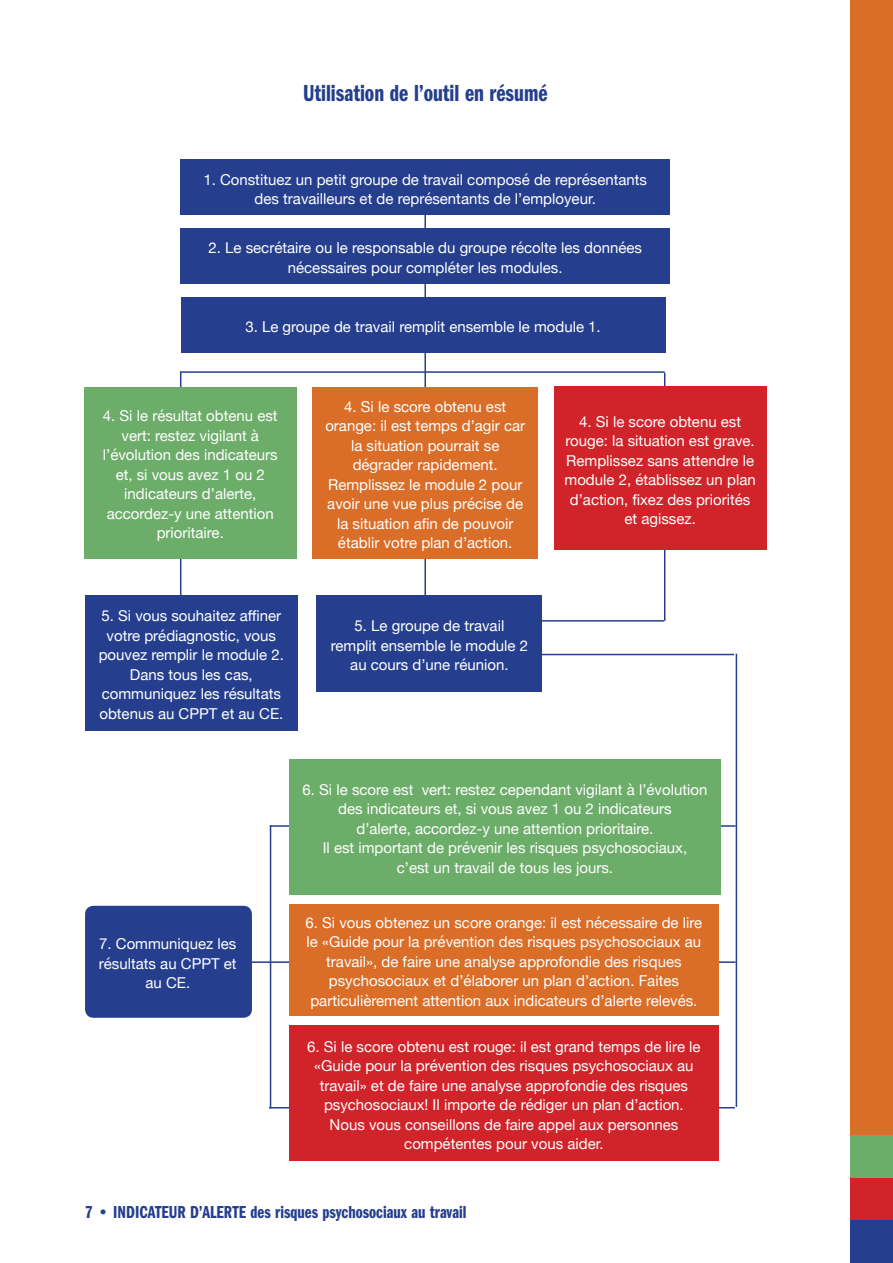
<style>
.page{position:relative;width:893px;height:1263px;background:#fff}
.page>*{position:absolute;margin:0;border:0;box-sizing:border-box;transform-origin:0 0}
.t1{font:24px "Franklin Gothic URW Com Dem";color:#253f8e}
.t2{font:18px "Franklin Gothic URW Com Dem";color:#253f8e}
.t3{font:15px/19.5px "Helvetica Neue";color:#fff;text-align:center}
</style>
<div class="page">
<div style="left:850px;top:0;width:43px;height:1263px;background:#da6d27"></div>
<div style="left:850px;top:1135px;width:43px;height:43px;background:#6dad6a"></div>
<div style="left:850px;top:1178px;width:43px;height:42px;background:#d1232a"></div>
<div style="left:850px;top:1220px;width:43px;height:43px;background:#253f8e"></div>
<hr style="left:523px;top:654px;width:211px;height:1px;background:#253f8e">
<hr style="left:736px;top:654px;width:1px;height:453px;background:#253f8e">
<hr style="left:270px;top:825px;width:466px;height:2px;background:#253f8e">
<hr style="left:251px;top:961px;width:485px;height:2px;background:#253f8e">
<hr style="left:269px;top:1107px;width:466px;height:1px;background:#253f8e">
<hr style="left:664px;top:373px;width:1px;height:248px;background:#253f8e">
<hr style="left:475px;top:620px;width:189px;height:2px;background:#253f8e">
<hr style="left:180px;top:372px;width:1px;height:350px;background:#253f8e">
<hr style="left:424px;top:159px;width:2px;height:445px;background:#253f8e">
<div style="left:181px;top:159px;width:489px;height:56px;background:#253f8e"></div>
<div style="left:181px;top:228px;width:489px;height:55px;background:#253f8e"></div>
<div style="left:181px;top:297px;width:484px;height:55px;background:#253f8e"></div>
<div style="left:84px;top:387px;width:213px;height:171px;background:#6dad6a"></div>
<div style="left:313px;top:387px;width:225px;height:171px;background:#da6d27"></div>
<div style="left:554px;top:387px;width:212px;height:163px;background:#d1232a"></div>
<div style="left:85px;top:595px;width:213px;height:136px;background:#253f8e"></div>
<div style="left:317px;top:595px;width:225px;height:97px;background:#253f8e"></div>
<div style="left:289px;top:759px;width:432px;height:135px;background:#6dad6a"></div>
<div style="left:289px;top:904px;width:430px;height:112px;background:#da6d27"></div>
<div style="left:289px;top:1025px;width:430px;height:136px;background:#d1232a"></div>
<div style="left:85px;top:906px;width:167px;height:112px;background:#253f8e;border-radius:9px"></div>
<hr style="left:180px;top:371px;width:485px;height:2px;background:#253f8e">
<hr style="left:270px;top:825px;width:1px;height:283px;background:#253f8e">
<h1 class="t1" style="left:303px;top:80px;width:246px">Utilisation de l’outil en résumé</h1>
<p class="t3" style="left:203px;top:170px;width:445px">1. Constituez un petit groupe de travail composé de représentants des travailleurs et de représentants de l’employeur.</p>
<p class="t3" style="left:208px;top:239px;width:435px">2. Le secrétaire ou le responsable du groupe récolte les données nécessaires pour compléter les modules.</p>
<p class="t3" style="left:245px;top:317px;width:357px">3. Le groupe de travail remplit ensemble le module 1.</p>
<p class="t3" style="left:103px;top:407px;width:176px">4. Si le résultat obtenu est vert: restez vigilant à l’évolution des indicateurs et, si vous avez 1 ou 2 indicateurs d’alerte, accordez-y une attention prioritaire.</p>
<p class="t3" style="left:325px;top:397px;width:201px">4. Si le score obtenu est orange: il est temps d’agir car la situation pourrait se dégrader rapidement.<br>Remplissez le module 2 pour avoir une vue plus précise de la situation afin de pouvoir établir votre plan d’action.</p>
<p class="t3" style="left:99px;top:607px;width:187px">5. Si vous souhaitez affiner votre prédiagnostic, vous pouvez remplir le module 2.<br>Dans tous les cas, communiquez les résultats obtenus au CPPT et au CE.</p>
<p class="t3" style="left:331px;top:617px;width:199px">5. Le groupe de travail remplit ensemble le module 2 au cours d’une réunion.</p>
<p class="t3" style="left:565px;top:413px;width:193px">4. Si le score obtenu est rouge: la situation est grave.<br>Remplissez sans attendre le module 2, établissez un plan d’action, fixez des priorités et agissez.</p>
<p class="t3" style="left:99px;top:935px;width:139px">7. Communiquez les résultats au CPPT et au CE.</p>
<p class="t3" style="left:303px;top:781px;width:406px">6. Si le score est vert: restez cependant vigilant à l’évolution des indicateurs et, si vous avez 1 ou 2 indicateurs<br>d’alerte, accordez-y une attention prioritaire.<br>Il est important de prévenir les risques psychosociaux,<br>c’est un travail de tous les jours.</p>
<p class="t3" style="left:306px;top:913px;width:398px">6. Si vous obtenez un score orange: il est nécessaire de lire le «Guide pour la prévention des risques psychosociaux au travail», de faire une analyse approfondie des risques psychosociaux et d’élaborer un plan d’action. Faites particulièrement attention aux indicateurs d’alerte relevés.</p>
<p class="t3" style="left:307px;top:1037px;width:395px">6. Si le score obtenu est rouge: il est grand temps de lire le «Guide pour la prévention des risques psychosociaux au travail» et de faire une analyse approfondie des risques psychosociaux! Il importe de rédiger un plan d’action.<br>Nous vous conseillons de faire appel aux personnes compétentes pour vous aider.</p>
<p class="t2" style="left:85px;top:1202px;width:383px">7 • INDICATEUR D’ALERTE des risques psychosociaux au travail</p>
</div>
